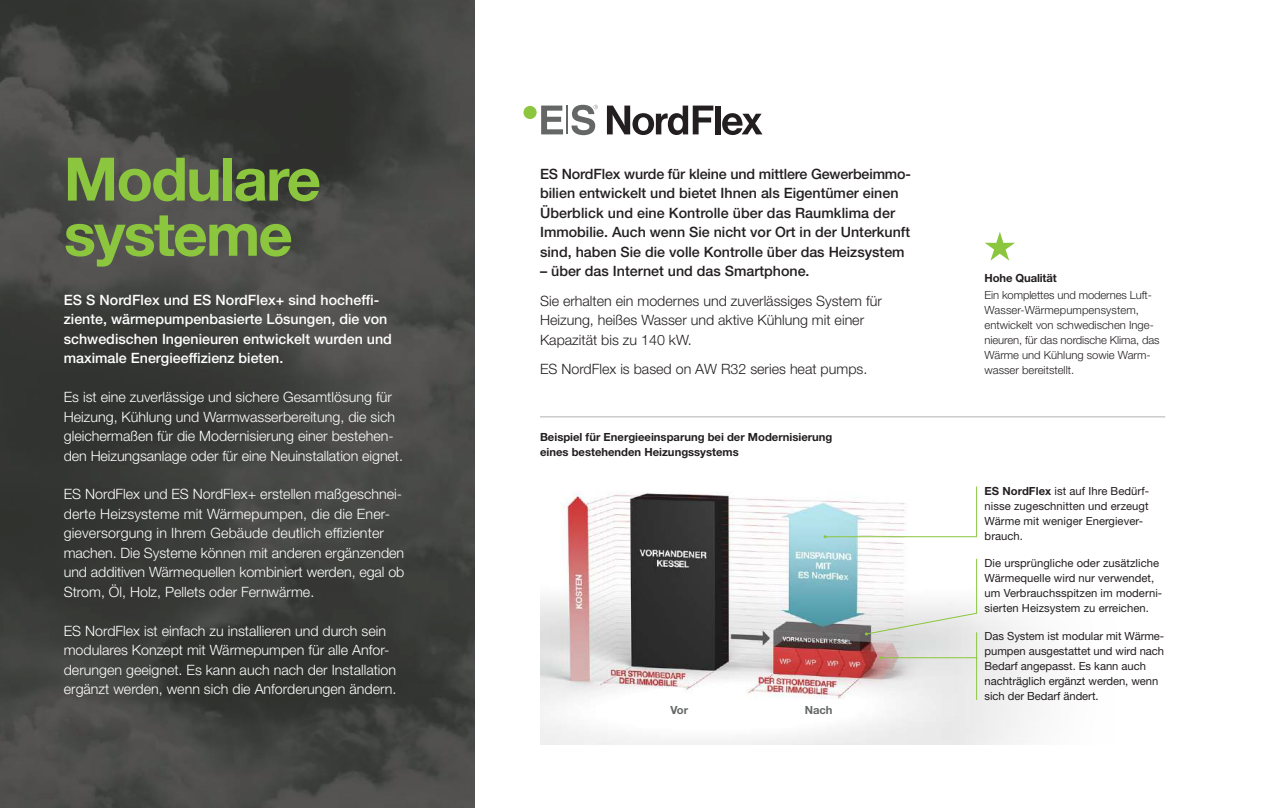
<style>
.page{position:relative;width:1263px;height:808px;background:#fff}
.page>*{position:absolute;margin:0;border:0;box-sizing:border-box;transform-origin:0 0}
.t1{font:700 60px/55.2px "Helvetica Neue LT Std";letter-spacing:-.03em;color:#8bc63e}
.t2{font:300 14.25px/19.5px "Helvetica Neue LT Std";color:#fff}
.t3{font:500 14.25px/19.5px "Helvetica Neue LT Std";color:#231f20}
.t4{font:500 14.25px/19.5px "Helvetica Neue LT Std";color:#fff}
.t5{font:300 14.25px/19.5px "Helvetica Neue LT Std";color:#231f20}
.t6{font:11.25px/15px "Helvetica Neue LT Std";letter-spacing:.005em;color:#231f20}
.t7{font:300 11.25px/15px "Helvetica Neue LT Std";color:#231f20}
.t8{font:700 11.25px/15px "Helvetica Neue LT Std";color:#231f20}
.t9{font:700 11.25px "Helvetica Neue LT Std";letter-spacing:-.01em;color:#656767}
.s1{font-weight:700}
</style>
<div class="page">
<img style="left:540px;top:486px;width:492px;height:258px">
<img style="left:0;top:0;width:475px;height:808px">
<div style="left:523px;top:106px;width:14px;height:13px;background:#8bc63e;border-radius:50%"></div>
<svg style="left:541px;top:105px;width:57px;height:30px"></svg>
<svg style="left:607px;top:106px;width:106px;height:29px"></svg>
<div style="left:715px;top:106px;width:5px;height:28px;background:#231f20"></div>
<svg style="left:722px;top:113px;width:40px;height:22px"></svg>
<hr style="left:540px;top:416px;width:625px;height:1px;background:#b4b2b1">
<hr style="left:976px;top:486px;width:1px;height:51px;background:#8bc63e">
<hr style="left:825px;top:536px;width:152px;height:1px;background:#8bc63e">
<svg style="left:865px;top:558px;width:112px;height:143px"></svg>
<svg style="left:985px;top:232px;width:30px;height:29px"></svg>
<h1 class="t1" style="left:64px;top:150px;width:259px">Modulare systeme</h1>
<p class="t4" style="left:64px;top:290px;width:330px">ES S NordFlex und ES NordFlex+ sind hocheffi&shy;ziente, wärmepumpenbasierte Lösungen, die von schwedischen Ingenieuren entwickelt wurden und maximale Energieeffizienz bieten.</p>
<p class="t2" style="left:64px;top:387px;width:341px">Es ist eine zuverlässige und sichere Gesamtlösung für Heizung, Kühlung und Warmwasserbereitung, die sich gleichermaßen für die Modernisierung einer bestehen&shy;den Heizungsanlage oder für eine Neuinstallation eignet.</p>
<p class="t2" style="left:64px;top:484px;width:342px">ES NordFlex und ES NordFlex+ erstellen maßgeschnei&shy;derte Heizsysteme mit Wärmepumpen, die die Ener&shy;gieversorgung in Ihrem Gebäude deutlich effizienter machen. Die Systeme können mit anderen ergänzenden und additiven Wärmequellen kombiniert werden, egal ob Strom, Öl, Holz, Pellets oder Fernwärme.</p>
<p class="t2" style="left:64px;top:621px;width:334px">ES NordFlex ist einfach zu installieren und durch sein modulares Konzept mit Wärmepumpen für alle Anfor&shy;derungen geeignet. Es kann auch nach der Installation ergänzt werden, wenn sich die Anforderungen ändern.</p>
<p class="t3" style="left:540px;top:164px;width:372px">ES NordFlex wurde für kleine und mittlere Gewerbeimmo&shy;bilien entwickelt und bietet Ihnen als Eigentümer einen Überblick und eine Kontrolle über das Raumklima der Immobilie. Auch wenn Sie nicht vor Ort in der Unterkunft sind, haben Sie die volle Kontrolle über das Heizsystem</p>
<p class="t3" style="left:540px;top:261px;width:271px">– über das Internet und das Smartphone.</p>
<p class="t5" style="left:540px;top:290px;width:343px">Sie erhalten ein modernes und zuverlässiges System für<br>Heizung, heißes Wasser und aktive Kühlung mit einer<br>Kapazität bis zu 140 kW.</p>
<p class="t5" style="left:540px;top:359px;width:329px">ES NordFlex is based on AW R32 series heat pumps.</p>
<p class="t8" style="left:540px;top:429px;width:294px">Beispiel für Energieeinsparung bei der Modernisierung eines bestehenden Heizungssystems</p>
<p class="t9" style="left:670px;top:703px;width:19px">Vor</p>
<p class="t9" style="left:805px;top:703px;width:29px">Nach</p>
<p class="t8" style="left:984px;top:270px;width:74px">Hohe Qualität</p>
<p class="t7" style="left:984px;top:287px;width:176px">Ein komplettes und modernes Luft-<br>Wasser-Wärmepumpensystem, entwickelt von schwedischen Inge&shy;nieuren, für das nordische Klima, das<br>Wärme und Kühlung sowie Warm&shy;wasser bereitstellt.</p>
<p class="t6" style="left:984px;top:483px;width:166px"><span class="s1">ES NordFlex</span> ist auf Ihre Bedürf&shy;nisse zugeschnitten und erzeugt<br>Wärme mit weniger Energiever&shy;brauch.</p>
<p class="t6" style="left:984px;top:556px;width:179px">Die ursprüngliche oder zusätzliche Wärmequelle wird nur verwendet, um Verbrauchsspitzen im moderni&shy;sierten Heizsystem zu erreichen.</p>
<p class="t6" style="left:984px;top:628px;width:181px">Das System ist modular mit Wärme&shy;pumpen ausgestattet und wird nach<br>Bedarf angepasst. Es kann auch nachträglich ergänzt werden, wenn sich der Bedarf ändert.</p>
</div>
